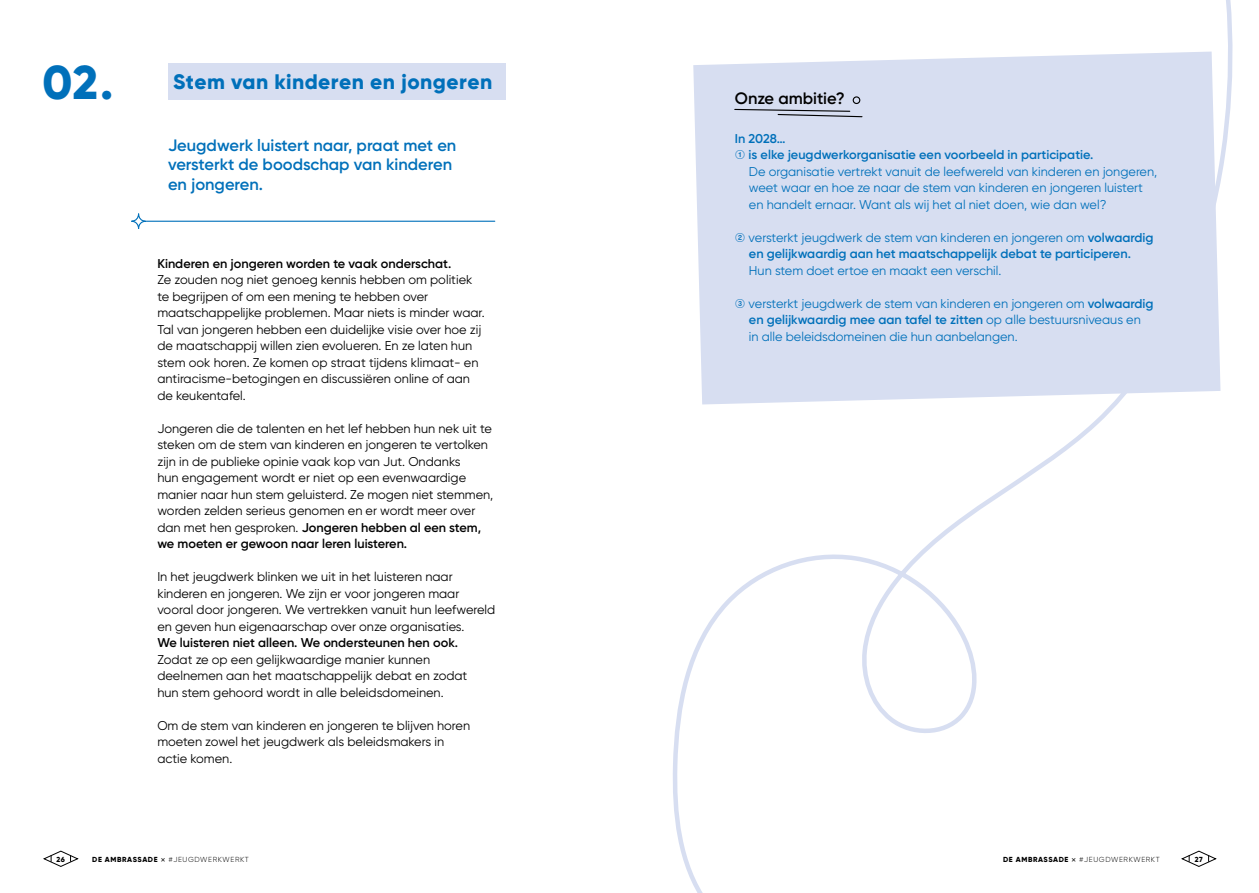
<style>
.page{position:relative;width:1259px;height:893px;background:#fff}
.page>*{position:absolute;margin:0;border:0;box-sizing:border-box;transform-origin:0 0}
.t1{font:800 47.4px "Gilroy";color:#0070ba}
.t2{font:800 21px "Gilroy";letter-spacing:.025em;color:#0070ba}
.t3{font:600 16.5px/19.5px "Gilroy";color:#0070ba}
.t4{font:600 16.5px "Gilroy";color:#000}
.t5{font:12.75px/16.5px "Gilroy";color:#000}
.t6{font:12.75px/16.5px "Gilroy";color:#0070ba}
.t7{font:600 12.75px/16.5px "Gilroy";color:#0070ba}
.t8{font:600 12.75px "Gilroy";color:#000}
.t9{font:300 7.35px "Gilroy";letter-spacing:.085em;color:#000}
.t10{font:800 7.35px "Gilroy";color:#000}
.s1{font-weight:600}
.s2{font-family:"Moderat";font-weight:400}
.s3{font-weight:400}
.s4{font-family:"Moderat"}
.s5{font-weight:800}
</style>
<div class="page">
<svg style="left:673px;top:0;width:560px;height:893px"></svg>
<hr style="left:146px;top:221px;width:349px;height:1px;background:#0070ba">
<svg style="left:131px;top:214px;width:15px;height:15px"></svg>
<div style="left:131px;top:213px;width:15px;height:16px;border:1px solid #0070ba;border-radius:50%"></div>
<div style="left:168px;top:63px;width:338px;height:37px;background:#d7def1"></div>
<div style="left:693px;top:52px;width:527px;height:352px;background:#d7def1"></div>
<svg style="left:733px;top:108px;width:130px;height:10px"></svg>
<div style="left:852px;top:96px;width:8px;height:8px;border:1px solid #000;border-radius:50%"></div>
<svg style="left:43px;top:850px;width:36px;height:17px"></svg>
<svg style="left:1181px;top:850px;width:36px;height:17px"></svg>
<h1 class="t1" style="left:43px;top:52px;width:72px">02.</h1>
<h2 class="t2" style="left:173px;top:69px;width:320px">Stem van kinderen en jongeren</h2>
<p class="t3" style="left:168px;top:135px;width:290px">Jeugdwerk luistert naar, praat met en versterkt de boodschap van kinderen en jongeren.</p>
<p class="t8" style="left:157px;top:256px;width:295px">Kinderen en jongeren worden te vaak onderschat.</p>
<p class="t5" style="left:157px;top:272px;width:329px">Ze zouden nog niet genoeg kennis hebben om politiek te begrijpen of om een mening te hebben over maatschappelijke problemen. Maar niets is minder waar.<br>Tal van jongeren hebben een duidelijke visie over hoe zij de maatschappij willen zien evolueren. En ze laten hun stem ook horen. Ze komen op straat tijdens klimaat- en antiracisme-betogingen en discussiëren online of aan de keukentafel.</p>
<p class="t5" style="left:157px;top:420px;width:337px">Jongeren die de talenten en het lef hebben hun nek uit te steken om de stem van kinderen en jongeren te vertolken zijn in de publieke opinie vaak kop van Jut. Ondanks<br>hun engagement wordt er niet op een evenwaardige manier naar hun stem geluisterd. Ze mogen niet stemmen, worden zelden serieus genomen en er wordt meer over dan met hen gesproken. <span class="s1">Jongeren hebben al een stem, we moeten er gewoon naar leren luisteren.</span></p>
<p class="t5" style="left:157px;top:569px;width:339px">In het jeugdwerk blinken we uit in het luisteren naar kinderen en jongeren. We zijn er voor jongeren maar vooral door jongeren. We vertrekken vanuit hun leefwereld en geven hun eigenaarschap over onze organisaties.</p>
<p class="t8" style="left:157px;top:635px;width:302px">We luisteren niet alleen. We ondersteunen hen ook.</p>
<p class="t5" style="left:157px;top:651px;width:311px">Zodat ze op een gelijkwaardige manier kunnen deelnemen aan het maatschappelijk debat en zodat hun stem gehoord wordt in alle beleidsdomeinen.</p>
<p class="t5" style="left:157px;top:717px;width:314px">Om de stem van kinderen en jongeren te blijven horen moeten zowel het jeugdwerk als beleidsmakers in actie komen.</p>
<p class="t4" style="left:735px;top:88px;width:111px">Onze ambitie?</p>
<p class="t7" style="left:735px;top:130px;width:52px">In 2028…</p>
<p class="t7" style="left:735px;top:146px;width:360px"><span class="s2">➀</span> is elke jeugdwerkorganisatie een voorbeeld in participatie.</p>
<p class="t6" style="left:749px;top:163px;width:410px">De organisatie vertrekt vanuit de leefwereld van kinderen en jongeren,</p>
<p class="t6" style="left:749px;top:179px;width:396px">weet waar en hoe ze naar de stem van kinderen en jongeren luistert</p>
<p class="t6" style="left:749px;top:196px;width:359px">en handelt ernaar. Want als wij het al niet doen, wie dan wel?</p>
<p class="t7" style="left:749px;top:229px;width:406px;text-indent:-14px"><span class="s2">➁</span> <span class="s3">versterkt jeugdwerk de stem van kinderen en jongeren om</span> volwaardig en gelijkwaardig aan het maatschappelijk debat te participeren.</p>
<p class="t6" style="left:749px;top:262px;width:254px">Hun stem doet ertoe en maakt een verschil.</p>
<p class="t6" style="left:749px;top:295px;width:406px;text-indent:-14px"><span class="s4">➂</span> versterkt jeugdwerk de stem van kinderen en jongeren om <span class="s1">volwaardig en gelijkwaardig mee aan tafel te zitten</span> op alle bestuursniveaus en in alle beleidsdomeinen die hun aanbelangen.</p>
<p class="t10" style="left:57px;top:854px;width:10px">26</p>
<p class="t9" style="left:92px;top:855px;width:158px"><span class="s5">DE AMBRASSADE</span> <span class="s2">×</span> #JEUGDWERKWERKT</p>
<p class="t9" style="left:1003px;top:855px;width:158px"><span class="s5">DE AMBRASSADE</span> <span class="s2">×</span> #JEUGDWERKWERKT</p>
<p class="t10" style="left:1195px;top:854px;width:9px">27</p>
</div>
